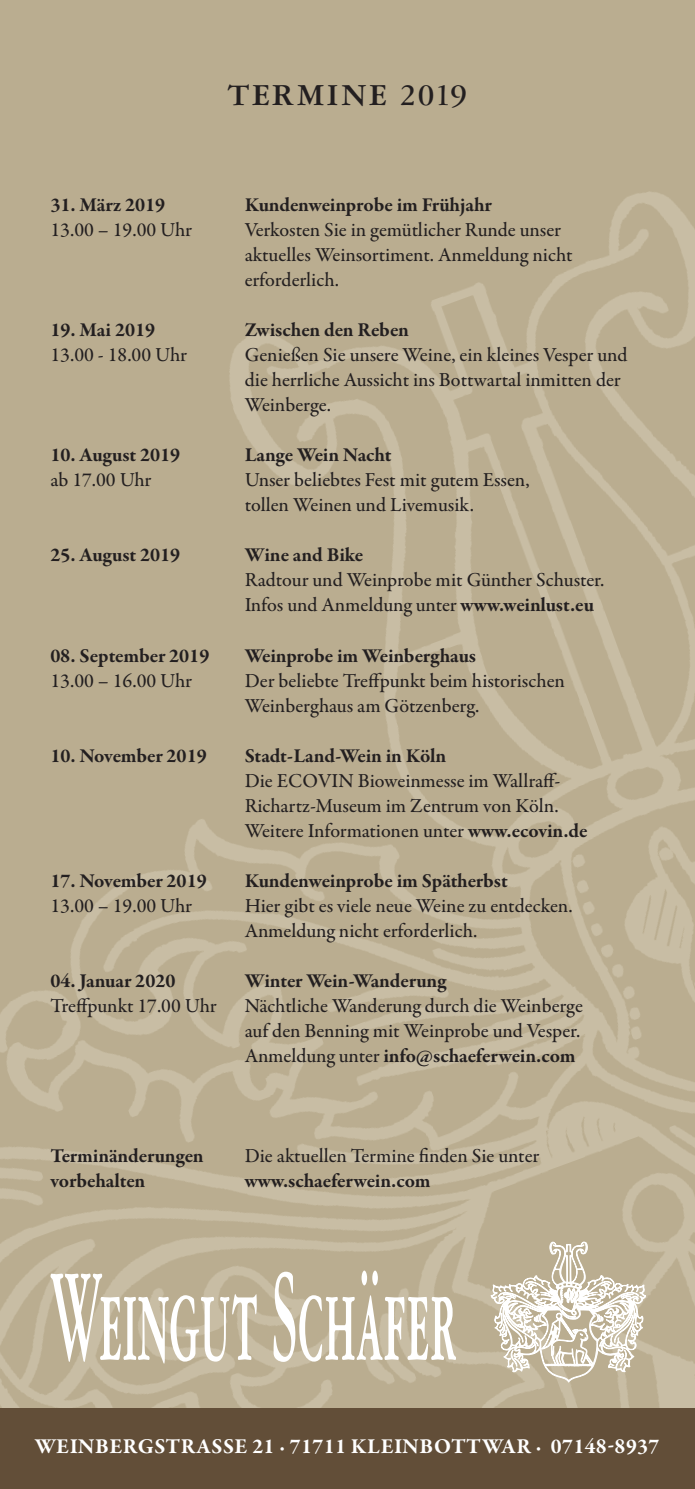
<style>
.page{position:relative;width:695px;height:1489px;background:#fff}
.page>*{position:absolute;margin:0;border:0;box-sizing:border-box;transform-origin:0 0}
.t1{font:700 32.5px "Garamond Three";letter-spacing:.065em;color:#231f20}
.t2{font:700 21.5px "Garamond Premr Pro";letter-spacing:.02em;color:#fff}
.t3{font:500 20px/25px "Garamond Premr Pro";color:#231f20}
.t4{font:700 20px/25px "Garamond Premr Pro";letter-spacing:-.01em;color:#231f20}
.s1{font-weight:700}
</style>
<div class="page">
<div style="left:0;top:0;width:694px;height:1488px;background:#baad90"></div>
<img style="left:0;top:191px;width:694px;height:1216px">
<div style="left:0;top:1407px;width:694px;height:81px;background:#624e38"></div>
<svg style="left:50px;top:1273px;width:207px;height:90px"></svg>
<svg style="left:273px;top:1270px;width:183px;height:91px"></svg>
<svg style="left:491px;top:1241px;width:154px;height:140px"></svg>
<h1 class="t1" style="left:228px;top:77px;width:241px">TERMINE 2019</h1>
<p class="t4" style="left:50px;top:193px;width:116px">31. März 2019</p>
<p class="t3" style="left:50px;top:218px;width:143px">13.00 – 19.00 Uhr</p>
<p class="t4" style="left:50px;top:318px;width:106px">19. Mai 2019</p>
<p class="t3" style="left:50px;top:343px;width:138px">13.00 - 18.00 Uhr</p>
<p class="t4" style="left:50px;top:443px;width:131px">10. August 2019</p>
<p class="t3" style="left:50px;top:468px;width:102px">ab 17.00 Uhr</p>
<p class="t4" style="left:50px;top:543px;width:131px">25. August 2019</p>
<p class="t4" style="left:50px;top:643px;width:160px">08. September 2019</p>
<p class="t3" style="left:50px;top:668px;width:143px">13.00 – 16.00 Uhr</p>
<p class="t4" style="left:50px;top:743px;width:158px">10. November 2019</p>
<p class="t4" style="left:50px;top:868px;width:158px">17. November 2019</p>
<p class="t3" style="left:50px;top:893px;width:143px">13.00 – 19.00 Uhr</p>
<p class="t4" style="left:50px;top:968px;width:126px">04. Januar 2020</p>
<p class="t3" style="left:50px;top:993px;width:167px">Treffpunkt 17.00 Uhr</p>
<p class="t4" style="left:244px;top:193px;width:248px">Kundenweinprobe im Frühjahr</p>
<p class="t3" style="left:244px;top:218px;width:329px">Verkosten Sie in gemütlicher Runde unser aktuelles Weinsortiment. Anmeldung nicht erforderlich.</p>
<p class="t4" style="left:244px;top:318px;width:166px">Zwischen den Reben</p>
<p class="t3" style="left:244px;top:343px;width:384px">Genießen Sie unsere Weine, ein kleines Vesper und die herrliche Aussicht ins Bottwartal inmitten der<br>Weinberge.</p>
<p class="t4" style="left:244px;top:443px;width:148px">Lange Wein Nacht</p>
<p class="t3" style="left:244px;top:468px;width:286px">Unser beliebtes Fest mit gutem Essen, tollen Weinen und Livemusik.</p>
<p class="t4" style="left:244px;top:543px;width:120px">Wine and Bike</p>
<p class="t3" style="left:244px;top:568px;width:361px">Radtour und Weinprobe mit Günther Schuster.<br>Infos und Anmeldung unter <span class="s1">www.weinlust.eu</span></p>
<p class="t4" style="left:244px;top:643px;width:233px">Weinprobe im Weinberghaus</p>
<p class="t3" style="left:244px;top:668px;width:321px">Der beliebte Treffpunkt beim historischen<br>Weinberghaus am Götzenberg.</p>
<p class="t4" style="left:244px;top:743px;width:203px">Stadt-Land-Wein in Köln</p>
<p class="t3" style="left:244px;top:768px;width:344px">Die ECOVIN Bioweinmesse im Wallraff-<br>Richartz-Museum im Zentrum von Köln.<br>Weitere Informationen unter <span class="s1">www.ecovin.de</span></p>
<p class="t4" style="left:244px;top:868px;width:264px">Kundenweinprobe im Spätherbst</p>
<p class="t3" style="left:244px;top:893px;width:329px">Hier gibt es viele neue Weine zu entdecken.<br>Anmeldung nicht erforderlich.</p>
<p class="t4" style="left:244px;top:968px;width:203px">Winter Wein-Wanderung</p>
<p class="t3" style="left:244px;top:993px;width:340px">Nächtliche Wanderung durch die Weinberge auf den Benning mit Weinprobe und Vesper.<br>Anmeldung unter <span class="s1">info@schaeferwein.com</span></p>
<p class="t4" style="left:50px;top:1143px;width:155px">Terminänderungen vorbehalten</p>
<p class="t3" style="left:244px;top:1143px;width:296px">Die aktuellen Termine finden Sie unter</p>
<p class="t4" style="left:244px;top:1168px;width:187px">www.schaeferwein.com</p>
<p class="t2" style="left:35px;top:1433px;width:626px">WEINBERGSTRASSE 21 · 71711 KLEINBOTTWAR · 07148-8937</p>
</div>
